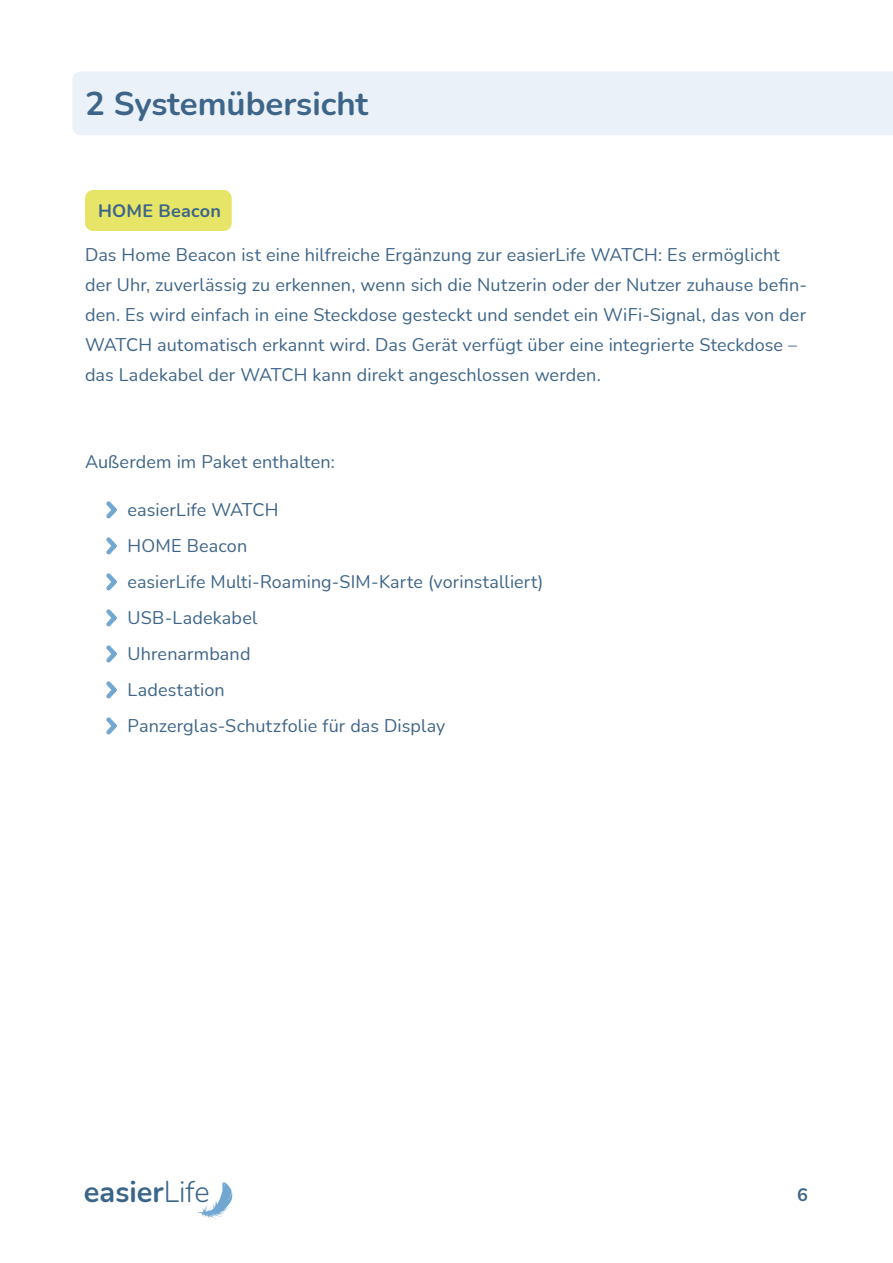
<style>
.page{position:relative;width:893px;height:1263px;background:#fff}
.page>*{position:absolute;margin:0;border:0;box-sizing:border-box;transform-origin:0 0}
.t1{font:700 33px "Nunito";color:#3e6588}
.t2{font:700 29.85px "Nunito";color:#3b6689;scale:.96 1}
.t3{font:18px/36px "Nunito";letter-spacing:.01em;color:#3e6588}
.t4{font:700 18px "Nunito";letter-spacing:.01em;color:#3e6588}
.s1{font-weight:300}
</style>
<div class="page">
<svg style="left:198px;top:1182px;width:35px;height:37px"></svg>
<div style="left:72px;top:71px;width:821px;height:64px;background:#eaf1f8"></div>
<div style="left:85px;top:190px;width:147px;height:41px;background:#e7e568;border-radius:8px"></div>
<svg style="left:106px;top:501px;width:11px;height:18px"></svg>
<svg style="left:106px;top:537px;width:11px;height:18px"></svg>
<svg style="left:106px;top:573px;width:11px;height:18px"></svg>
<svg style="left:106px;top:609px;width:11px;height:18px"></svg>
<svg style="left:106px;top:645px;width:11px;height:18px"></svg>
<svg style="left:106px;top:681px;width:11px;height:18px"></svg>
<svg style="left:106px;top:717px;width:11px;height:18px"></svg>
<h1 class="t1" style="left:85px;top:80px;width:285px">2 Systemübersicht</h1>
<p class="t4" style="left:98px;top:198px;width:124px">HOME Beacon</p>
<p class="t3" style="left:85px;top:239px;width:724px;line-height:30px">Das Home Beacon ist eine hilfreiche Ergänzung zur easierLife WATCH: Es ermöglicht der Uhr, zuverlässig zu erkennen, wenn sich die Nutzerin oder der Nutzer zuhause befin&shy;den. Es wird einfach in eine Steckdose gesteckt und sendet ein WiFi-Signal, das von der WATCH automatisch erkannt wird. Das Gerät verfügt über eine integrierte Steckdose – das Ladekabel der WATCH kann direkt angeschlossen werden.</p>
<p class="t3" style="left:85px;top:443px;width:251px">Außerdem im Paket enthalten:</p>
<p class="t3" style="left:128px;top:491px;width:417px">easierLife WATCH<br>HOME Beacon<br>easierLife Multi-Roaming-SIM-Karte (vorinstalliert)<br>USB-Ladekabel<br>Uhrenarmband<br>Ladestation<br>Panzerglas-Schutzfolie für das Display</p>
<h2 class="t2" style="left:84px;top:1170px;width:132px">easier<span class="s1">Life</span></h2>
<p class="t4" style="left:797px;top:1182px;width:12px">6</p>
</div>
